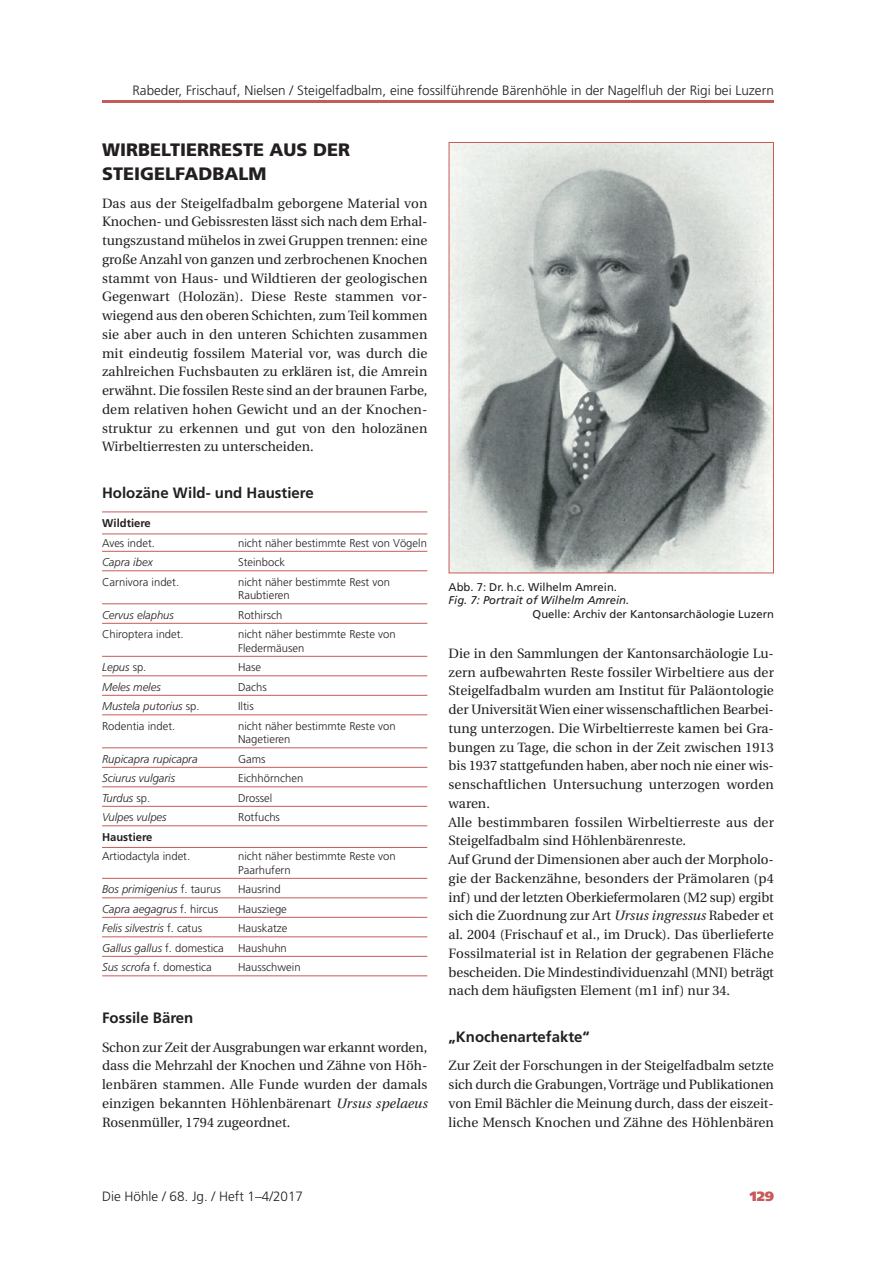
<style>
.page{position:relative;width:893px;height:1263px;background:#fff}
.page>*{position:absolute;margin:0;border:0;box-sizing:border-box;transform-origin:0 0}
.t1{font:900 18px/24.8px "Frutiger";color:#231f20}
.t2{font:700 15px "Frutiger";color:#231f20}
.t3{font:13.5px/18.8px "Utopia";color:#231f20;text-align:justify}
.t4{font:300 13.5px "Frutiger";color:#231f20}
.t5{font:900 13.5px "Frutiger";color:#c75b59}
.t6{font:300 11.25px/13.5px "Frutiger";color:#231f20}
.t7{font:italic 300 11.25px "Frutiger";color:#231f20}
.t8{font:11.25px "Frutiger";color:#231f20}
.t9{font:italic 11.25px "Frutiger";color:#231f20}
.t10{font:700 11.25px "Frutiger";color:#231f20}
.s1{font-style:normal}
.s2{font-style:italic}
</style>
<div class="page">
<hr style="left:102px;top:100px;width:672px;height:3px;background:#c75b59">
<hr style="left:102px;top:511px;width:325px;height:1px;background:#c75b59">
<hr style="left:102px;top:533px;width:325px;height:1px;background:#c75b59">
<hr style="left:102px;top:551px;width:325px;height:1px;background:#c75b59">
<hr style="left:102px;top:570px;width:325px;height:1px;background:#c75b59">
<hr style="left:102px;top:603px;width:325px;height:1px;background:#c75b59">
<hr style="left:102px;top:623px;width:325px;height:1px;background:#c75b59">
<hr style="left:102px;top:656px;width:325px;height:1px;background:#c75b59">
<hr style="left:102px;top:675px;width:325px;height:1px;background:#c75b59">
<hr style="left:102px;top:695px;width:325px;height:1px;background:#c75b59">
<hr style="left:102px;top:714px;width:325px;height:1px;background:#c75b59">
<hr style="left:102px;top:747px;width:325px;height:1px;background:#c75b59">
<hr style="left:102px;top:767px;width:325px;height:1px;background:#c75b59">
<hr style="left:102px;top:786px;width:325px;height:1px;background:#c75b59">
<hr style="left:102px;top:806px;width:325px;height:1px;background:#c75b59">
<hr style="left:102px;top:825px;width:325px;height:1px;background:#c75b59">
<hr style="left:102px;top:847px;width:325px;height:1px;background:#c75b59">
<hr style="left:102px;top:878px;width:325px;height:1px;background:#c75b59">
<hr style="left:102px;top:897px;width:325px;height:1px;background:#c75b59">
<hr style="left:102px;top:917px;width:325px;height:1px;background:#c75b59">
<hr style="left:102px;top:936px;width:325px;height:1px;background:#c75b59">
<hr style="left:102px;top:956px;width:325px;height:1px;background:#c75b59">
<hr style="left:102px;top:975px;width:325px;height:1px;background:#c75b59">
<img style="left:451px;top:144px;width:321px;height:427px">
<div style="left:449px;top:142px;width:325px;height:431px;border:1px solid #c75b59"></div>
<p class="t4" style="left:132px;top:85px;width:643px">Rabeder, Frischauf, Nielsen / Steigelfadbalm, eine fossilführende Bärenhöhle in der Nagelfluh der Rigi bei Luzern</p>
<h1 class="t1" style="left:102px;top:138px;width:250px">WIRBELTIERRESTE AUS DER<br>STEIGELFADBALM</h1>
<p class="t3" style="left:102px;top:195px;width:327px">Das aus der Steigelfadbalm geborgene Material von Knochen- und Gebissresten lässt sich nach dem Erhal&shy;tungszustand mühelos in zwei Gruppen trennen: eine große Anzahl von ganzen und zerbrochenen Knochen stammt von Haus- und Wildtieren der geologischen Gegenwart (Holozän). Diese Reste stammen vor&shy;wiegend aus den oberen Schichten, zum Teil kommen sie aber auch in den unteren Schichten zusammen mit eindeutig fossilem Material vor, was durch die zahlreichen Fuchsbauten zu erklären ist, die Amrein erwähnt. Die fossilen Reste sind an der braunen Farbe, dem relativen hohen Gewicht und an der Knochen&shy;struktur zu erkennen und gut von den holozänen Wirbeltierresten zu unterscheiden.</p>
<p class="t2" style="left:102px;top:487px;width:213px">Holozäne Wild- und Haustiere</p>
<p class="t10" style="left:102px;top:519px;width:50px">Wildtiere</p>
<p class="t6" style="left:102px;top:537px;width:54px">Aves indet.</p>
<p class="t6" style="left:238px;top:537px;width:190px">nicht näher bestimmte Rest von Vögeln</p>
<p class="t7" style="left:102px;top:558px;width:52px">Capra ibex</p>
<p class="t6" style="left:238px;top:556px;width:48px">Steinbock</p>
<p class="t6" style="left:102px;top:576px;width:79px">Carnivora indet.</p>
<p class="t6" style="left:238px;top:576px;width:153px">nicht näher bestimmte Rest von<br>Raubtieren</p>
<p class="t7" style="left:102px;top:610px;width:73px">Cervus elaphus</p>
<p class="t6" style="left:238px;top:609px;width:46px">Rothirsch</p>
<p class="t6" style="left:102px;top:628px;width:83px">Chiroptera indet.</p>
<p class="t6" style="left:238px;top:628px;width:159px">nicht näher bestimmte Reste von<br>Fledermäusen</p>
<p class="t7" style="left:102px;top:663px;width:46px">Lepus <span class="s1">sp.</span></p>
<p class="t6" style="left:238px;top:661px;width:25px">Hase</p>
<p class="t7" style="left:102px;top:682px;width:60px">Meles meles</p>
<p class="t6" style="left:238px;top:681px;width:30px">Dachs</p>
<p class="t7" style="left:102px;top:702px;width:99px">Mustela putorius <span class="s1">sp.</span></p>
<p class="t6" style="left:238px;top:700px;width:17px">Iltis</p>
<p class="t6" style="left:102px;top:720px;width:75px">Rodentia indet.</p>
<p class="t6" style="left:238px;top:720px;width:159px">nicht näher bestimmte Reste von<br>Nagetieren</p>
<p class="t7" style="left:102px;top:754px;width:97px">Rupicapra rupicapra</p>
<p class="t6" style="left:238px;top:753px;width:29px">Gams</p>
<p class="t7" style="left:102px;top:774px;width:75px">Sciurus vulgaris</p>
<p class="t6" style="left:238px;top:772px;width:67px">Eichhörnchen</p>
<p class="t7" style="left:102px;top:793px;width:50px">Turdus <span class="s1">sp.</span></p>
<p class="t6" style="left:238px;top:792px;width:36px">Drossel</p>
<p class="t7" style="left:102px;top:813px;width:66px">Vulpe<span class="s1">s</span> vulpes</p>
<p class="t6" style="left:238px;top:811px;width:43px">Rotfuchs</p>
<p class="t10" style="left:102px;top:832px;width:52px">Haustiere</p>
<p class="t6" style="left:102px;top:850px;width:90px">Artiodactyla indet.</p>
<p class="t6" style="left:238px;top:850px;width:159px">nicht näher bestimmte Reste von<br>Paarhufern</p>
<p class="t7" style="left:102px;top:885px;width:120px">Bos primigenius <span class="s1">f. taurus</span></p>
<p class="t6" style="left:238px;top:883px;width:44px">Hausrind</p>
<p class="t7" style="left:102px;top:904px;width:118px">Capra aegagrus <span class="s1">f. hircus</span></p>
<p class="t6" style="left:238px;top:903px;width:50px">Hausziege</p>
<p class="t7" style="left:102px;top:924px;width:101px">Felis silvestris <span class="s1">f. catus</span></p>
<p class="t6" style="left:238px;top:922px;width:51px">Hauskatze</p>
<p class="t7" style="left:102px;top:943px;width:123px">Gallus gallus <span class="s1">f. domestica</span></p>
<p class="t6" style="left:238px;top:942px;width:50px">Haushuhn</p>
<p class="t6" style="left:102px;top:961px;width:111px"><span class="s2">Sus scrofa</span> f. domestica</p>
<p class="t6" style="left:238px;top:961px;width:64px">Hausschwein</p>
<p class="t2" style="left:102px;top:1012px;width:93px">Fossile Bären</p>
<p class="t3" style="left:102px;top:1039px;width:327px">Schon zur Zeit der Ausgrabungen war erkannt worden, dass die Mehrzahl der Knochen und Zähne von Höh&shy;lenbären stammen. Alle Funde wurden der damals einzigen bekannten Höhlenbärenart <span class="s2">Ursus spelaeus </span>Rosenmüller, 1794 zugeordnet.</p>
<p class="t8" style="left:449px;top:582px;width:170px">Abb. 7: Dr. h.c. Wilhelm Amrein.</p>
<p class="t9" style="left:449px;top:596px;width:182px">Fig. 7: Portrait of Wilhelm Amrein.</p>
<p class="t8" style="left:533px;top:609px;width:243px">Quelle: Archiv der Kantonsarchäologie Luzern</p>
<p class="t3" style="left:449px;top:645px;width:327px;text-align:left">Die in den Sammlungen der Kantonsarchäologie Lu&shy;zern aufbewahrten Reste fossiler Wirbeltiere aus der Steigelfadbalm wurden am Institut für Paläontologie der UniversitätWien einer wissenschaftlichen Bearbei&shy;tung unterzogen. Die Wirbeltierreste kamen bei Gra&shy;bungen zu Tage, die schon in der Zeit zwischen 1913 bis 1937 stattgefunden haben, aber noch nie einer wis&shy;senschaftlichen Untersuchung unterzogen worden waren.<br>Alle bestimmbaren fossilen Wirbeltierreste aus der Steigelfadbalm sind Höhlenbärenreste.<br>Auf Grund der Dimensionen aber auch der Morpholo&shy;gie der Backenzähne, besonders der Prämolaren (p4 inf) und der letzten Oberkiefermolaren (M2 sup) ergibt sich die Zuordnung zur Art <span class="s2">Ursus ingressus</span> Rabeder et al. 2004 (Frischauf et al., im Druck). Das überlieferte Fossilmaterial ist in Relation der gegrabenen Fläche bescheiden. Die Mindestindividuenzahl (MNI) beträgt nach dem häufigsten Element (m1 inf) nur 34.</p>
<p class="t2" style="left:449px;top:1031px;width:143px">„Knochenartefakte“</p>
<p class="t3" style="left:449px;top:1057px;width:327px">Zur Zeit der Forschungen in der Steigelfadbalm setzte sich durch die Grabungen,Vorträge und Publikationen von Emil Bächler die Meinung durch, dass der eiszeit&shy;liche Mensch Knochen und Zähne des Höhlenbären</p>
<p class="t4" style="left:102px;top:1191px;width:203px">Die Höhle / 68. Jg. / Heft 1–4/2017</p>
<p class="t5" style="left:750px;top:1191px;width:26px">129</p>
</div>
